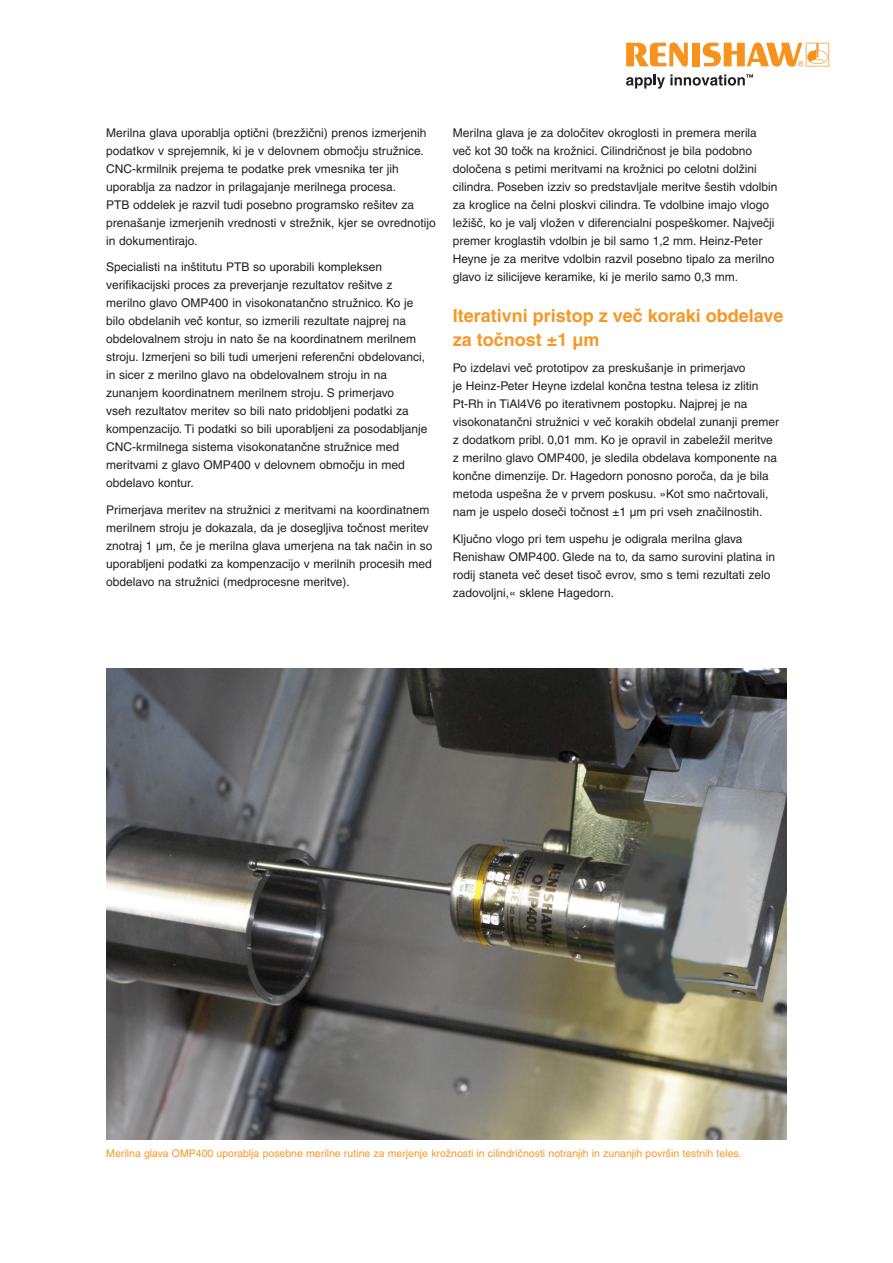
<style>
.page{position:relative;width:893px;height:1263px;background:#fff}
.page>*{position:absolute;margin:0;border:0;box-sizing:border-box;transform-origin:0 0}
.Main_body_heading_te{font:700 18px/24px "Helvetica CE";color:#f79727}
.Main_body_text_8pt{font:12px/18px "Helvetica CE";color:#231f20}
.Caption_text_7pt{font:10.5px "Helvetica CE";color:#f79727}
</style>
<div class="page">
<svg style="left:626px;top:43px;width:62px;height:24px"></svg>
<div style="left:692px;top:43px;width:8px;height:23px;background:#f7931d"></div>
<svg style="left:703px;top:43px;width:126px;height:24px"></svg>
<svg style="left:626px;top:74px;width:127px;height:15px"></svg>
<img style="left:107px;top:668px;width:680px;height:472px">
<p class="Main_body_text_8pt" style="left:106px;top:124px;width:331px">Merilna glava uporablja optični (brezžični) prenos izmerjenih podatkov v sprejemnik, ki je v delovnem območju stružnice.<br>CNC-krmilnik prejema te podatke prek vmesnika ter jih uporablja za nadzor in prilagajanje merilnega procesa.<br>PTB oddelek je razvil tudi posebno programsko rešitev za prenašanje izmerjenih vrednosti v strežnik, kjer se ovrednotijo in dokumentirajo.</p>
<p class="Main_body_text_8pt" style="left:106px;top:258px;width:323px">Specialisti na inštitutu PTB so uporabili kompleksen verifikacijski proces za preverjanje rezultatov rešitve z merilno glavo OMP400 in visokonatančno stružnico. Ko je bilo obdelanih več kontur, so izmerili rezultate najprej na obdelovalnem stroju in nato še na koordinatnem merilnem stroju. Izmerjeni so bili tudi umerjeni referenčni obdelovanci, in sicer z merilno glavo na obdelovalnem stroju in na zunanjem koordinatnem merilnem stroju. S primerjavo<br>vseh rezultatov meritev so bili nato pridobljeni podatki za kompenzacijo. Ti podatki so bili uporabljeni za posodabljanje CNC-krmilnega sistema visokonatančne stružnice med meritvami z glavo OMP400 v delovnem območju in med obdelavo kontur.</p>
<p class="Main_body_text_8pt" style="left:106px;top:501px;width:328px">Primerjava meritev na stružnici z meritvami na koordinatnem merilnem stroju je dokazala, da je dosegljiva točnost meritev znotraj 1 µm, če je merilna glava umerjena na tak način in so uporabljeni podatki za kompenzacijo v merilnih procesih med obdelavo na stružnici (medprocesne meritve).</p>
<p class="Main_body_text_8pt" style="left:453px;top:124px;width:326px">Merilna glava je za določitev okroglosti in premera merila več kot 30 točk na krožnici. Cilindričnost je bila podobno določena s petimi meritvami na krožnici po celotni dolžini cilindra. Poseben izziv so predstavljale meritve šestih vdolbin za kroglice na čelni ploskvi cilindra. Te vdolbine imajo vlogo ležišč, ko je valj vložen v diferencialni pospeškomer. Največji premer kroglastih vdolbin je bil samo 1,2 mm. Heinz-Peter Heyne je za meritve vdolbin razvil posebno tipalo za merilno glavo iz silicijeve keramike, ki je merilo samo 0,3 mm.</p>
<p class="Main_body_heading_te" style="left:453px;top:304px;width:332px">Iterativni pristop z več koraki obdelave za točnost ±1 µm</p>
<p class="Main_body_text_8pt" style="left:453px;top:359px;width:328px">Po izdelavi več prototipov za preskušanje in primerjavo<br>je Heinz-Peter Heyne izdelal končna testna telesa iz zlitin Pt-Rh in TiAl4V6 po iterativnem postopku. Najprej je na visokonatančni stružnici v več korakih obdelal zunanji premer z dodatkom pribl. 0,01 mm. Ko je opravil in zabeležil meritve z merilno glavo OMP400, je sledila obdelava komponente na končne dimenzije. Dr. Hagedorn ponosno poroča, da je bila metoda uspešna že v prvem poskusu. »Kot smo načrtovali, nam je uspelo doseči točnost ±1 µm pri vseh značilnostih.</p>
<p class="Main_body_text_8pt" style="left:453px;top:530px;width:324px">Ključno vlogo pri tem uspehu je odigrala merilna glava Renishaw OMP400. Glede na to, da samo surovini platina in rodij staneta več deset tisoč evrov, smo s temi rezultati zelo zadovoljni,« sklene Hagedorn.</p>
<p class="Caption_text_7pt" style="left:106px;top:1147px;width:637px">Merilna glava OMP400 uporablja posebne merilne rutine za merjenje krožnosti in cilindričnosti notranjih in zunanjih površin testnih teles.</p>
</div>
